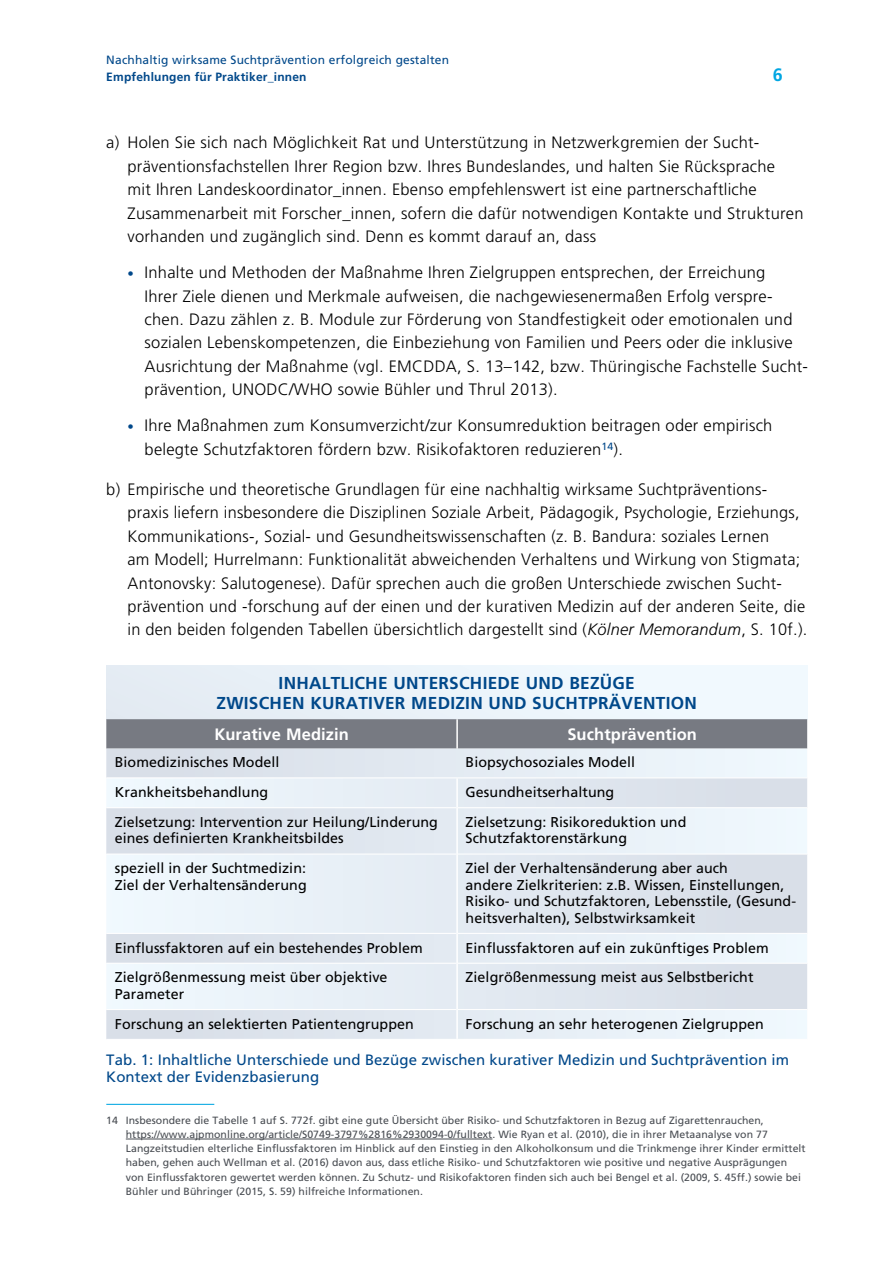
<style>
.page{position:relative;width:893px;height:1263px;background:#fff}
.page>*{position:absolute;margin:0;border:0;box-sizing:border-box;transform-origin:0 0}
.t1{font:700 18px "Frutiger LT Std";color:#00a6e2}
.Kat_Tab_Kopf1{font:700 17.25px "Frutiger LT Std";letter-spacing:.015em;color:#00488a}
.Kat_Fließtext11_5_5m{font:300 16.5px/23.4px "Frutiger LT Std";letter-spacing:.015em;color:#000}
.Kat_Tab_Kopf2{font:700 16.5px "Frutiger LT Std";letter-spacing:.005em;color:#fff}
.Kat_Tab_Bezeichn{font:15px/17.2px "Frutiger LT Std";letter-spacing:.005em;color:#00488a}
.Kat_Tab_Text{font:14.25px/16.5px "Frutiger LT Std";letter-spacing:.005em;color:#000}
.t2{font:12px "Frutiger LT Std";letter-spacing:.015em;color:#00488a}
.t3{font:700 12px "Frutiger LT Std";letter-spacing:.015em;color:#00488a}
.Kat_Fußnote_Text{font:10.5px/14.2px "Frutiger LT Std";letter-spacing:.005em;color:#484c52}
.s1{font-stretch:condensed;font-size:12.75px;color:#00488a}
.s2{font-style:italic}
</style>
<div class="page">
<hr style="left:106px;top:1104px;width:108px;height:1px;background:#00a6e2">
<hr style="left:126px;top:1139px;width:366px;height:1px;background:#484c52">
<div style="left:106px;top:665px;width:701px;height:54px;background:#ecf4fa"></div>
<div style="left:106px;top:719px;width:701px;height:30px;background:#777a82"></div>
<svg style="left:106px;top:749px;width:701px;height:290px;background:#e3eaf2"></svg>
<svg style="left:106px;top:778px;width:701px;height:29px;background:#e3ebf2"></svg>
<svg style="left:106px;top:854px;width:701px;height:79px;background:#e3ebf2"></svg>
<svg style="left:106px;top:964px;width:701px;height:45px;background:#e3eaf2"></svg>
<hr style="left:106px;top:777px;width:351px;height:1px;background:#fff">
<hr style="left:106px;top:807px;width:350px;height:1px;background:#fff">
<hr style="left:458px;top:807px;width:349px;height:1px;background:#fff">
<hr style="left:106px;top:853px;width:350px;height:1px;background:#fff">
<hr style="left:458px;top:853px;width:349px;height:1px;background:#fff">
<hr style="left:106px;top:933px;width:350px;height:1px;background:#fff">
<hr style="left:458px;top:933px;width:349px;height:1px;background:#fff">
<hr style="left:106px;top:963px;width:350px;height:1px;background:#fff">
<hr style="left:458px;top:963px;width:349px;height:1px;background:#fff">
<hr style="left:106px;top:1009px;width:350px;height:1px;background:#fff">
<hr style="left:458px;top:1009px;width:349px;height:1px;background:#fff">
<hr style="left:456px;top:778px;width:2px;height:30px;background:#fff">
<hr style="left:456px;top:808px;width:2px;height:46px;background:#fff">
<hr style="left:456px;top:854px;width:2px;height:79px;background:#fff">
<hr style="left:456px;top:933px;width:2px;height:30px;background:#fff">
<hr style="left:456px;top:963px;width:2px;height:46px;background:#fff">
<hr style="left:456px;top:1009px;width:2px;height:30px;background:#fff">
<hr style="left:456px;top:719px;width:2px;height:30px;background:#fff">
<hr style="left:457px;top:777px;width:350px;height:1px;background:#fff">
<p class="t2" style="left:106px;top:53px;width:344px">Nachhaltig wirksame Suchtprävention erfolgreich gestalten</p>
<p class="t3" style="left:106px;top:69px;width:202px">Empfehlungen für Praktiker_innen</p>
<p class="t1" style="left:773px;top:64px;width:12px">6</p>
<p class="Kat_Fließtext11_5_5m" style="left:128px;top:131px;width:677px;text-indent:-21px">a) Holen Sie sich nach Möglichkeit Rat und Unterstützung in Netzwerkgremien der Sucht&shy;präventionsfachstellen Ihrer Region bzw. Ihres Bundeslandes, und halten Sie Rücksprache<br>mit Ihren Landeskoordinator_innen. Ebenso empfehlenswert ist eine partnerschaftliche Zusammenarbeit mit Forscher_innen, sofern die dafür notwendigen Kontakte und Strukturen vorhanden und zugänglich sind. Denn es kommt darauf an, dass</p>
<p class="Kat_Fließtext11_5_5m" style="left:145px;top:261px;width:665px;text-indent:-17px"><span class="s1">•</span> Inhalte und Methoden der Maßnahme Ihren Zielgruppen entsprechen, der Erreichung<br>Ihrer Ziele dienen und Merkmale aufweisen, die nachgewiesenermaßen Erfolg verspre&shy;chen. Dazu zählen z. B. Module zur Förderung von Standfestigkeit oder emotionalen und sozialen Lebenskompetenzen, die Einbeziehung von Familien und Peers oder die inklusive Ausrichtung der Maßnahme (vgl. EMCDDA, S. 13–142, bzw. Thüringische Fachstelle Sucht&shy;prävention, UNODC/WHO sowie Bühler und Thrul 2013).</p>
<p class="Kat_Fließtext11_5_5m" style="left:145px;top:414px;width:629px;text-indent:-17px"><span class="s1">•</span> Ihre Maßnahmen zum Konsumverzicht/zur Konsumreduktion beitragen oder empirisch belegte Schutzfaktoren fördern bzw. Risikofaktoren reduzieren<sup>14</sup>).</p>
<p class="Kat_Fließtext11_5_5m" style="left:128px;top:478px;width:681px;text-indent:-21px">b) Empirische und theoretische Grundlagen für eine nachhaltig wirksame Suchtpräventions&shy;praxis liefern insbesondere die Disziplinen Soziale Arbeit, Pädagogik, Psychologie, Erziehungs, Kommunikations-, Sozial- und Gesundheitswissenschaften (z. B. Bandura: soziales Lernen<br>am Modell; Hurrelmann: Funktionalität abweichenden Verhaltens und Wirkung von Stigmata; Antonovsky: Salutogenese). Dafür sprechen auch die großen Unterschiede zwischen Sucht&shy;prävention und -forschung auf der einen und der kurativen Medizin auf der anderen Seite, die in den beiden folgenden Tabellen übersichtlich dargestellt sind (<span class="s2">Kölner Memorandum</span>, S. 10f.).</p>
<p class="Kat_Tab_Kopf1" style="left:279px;top:673px;width:358px">INHALTLICHE UNTERSCHIEDE UND BEZÜGE</p>
<p class="Kat_Tab_Kopf1" style="left:217px;top:692px;width:482px">ZWISCHEN KURATIVER MEDIZIN UND SUCHTPRÄVENTION</p>
<p class="Kat_Tab_Kopf2" style="left:214px;top:725px;width:136px">Kurative Medizin</p>
<p class="Kat_Tab_Kopf2" style="left:567px;top:725px;width:131px">Suchtprävention</p>
<p class="Kat_Tab_Text" style="left:115px;top:754px;width:166px">Biomedizinisches Modell</p>
<p class="Kat_Tab_Text" style="left:466px;top:754px;width:171px">Biopsychosoziales Modell</p>
<p class="Kat_Tab_Text" style="left:115px;top:784px;width:155px">Krankheitsbehandlung</p>
<p class="Kat_Tab_Text" style="left:466px;top:784px;width:150px">Gesundheitserhaltung</p>
<p class="Kat_Tab_Text" style="left:115px;top:814px;width:325px">Zielsetzung: Intervention zur Heilung/Linderung eines definierten Krankheitsbildes</p>
<p class="Kat_Tab_Text" style="left:466px;top:814px;width:222px">Zielsetzung: Risikoreduktion und<br>Schutzfaktorenstärkung</p>
<p class="Kat_Tab_Text" style="left:115px;top:860px;width:193px">speziell in der Suchtmedizin:<br>Ziel der Verhaltensänderung</p>
<p class="Kat_Tab_Text" style="left:466px;top:860px;width:332px">Ziel der Verhaltensänderung aber auch<br>andere Zielkriterien: z.B. Wissen, Einstellungen, Risiko- und Schutzfaktoren, Lebensstile, (Gesund&shy;heitsverhalten), Selbstwirksamkeit</p>
<p class="Kat_Tab_Text" style="left:115px;top:939px;width:309px">Einflussfaktoren auf ein bestehendes Problem</p>
<p class="Kat_Tab_Text" style="left:466px;top:939px;width:305px">Einflussfaktoren auf ein zukünftiges Problem</p>
<p class="Kat_Tab_Text" style="left:115px;top:969px;width:274px">Zielgrößenmessung meist über objektive<br>Parameter</p>
<p class="Kat_Tab_Text" style="left:466px;top:969px;width:289px">Zielgrößenmessung meist aus Selbstbericht</p>
<p class="Kat_Tab_Text" style="left:115px;top:1015px;width:301px">Forschung an selektierten Patientengruppen</p>
<p class="Kat_Tab_Text" style="left:466px;top:1015px;width:300px">Forschung an sehr heterogenen Zielgruppen</p>
<p class="Kat_Tab_Bezeichn" style="left:106px;top:1051px;width:684px">Tab. 1: Inhaltliche Unterschiede und Bezüge zwischen kurativer Medizin und Suchtprävention im<br>Kontext der Evidenzbasierung</p>
<p class="Kat_Fußnote_Text" style="left:126px;top:1113px;width:681px;text-indent:-20px">14 Insbesondere die Tabelle 1 auf S. 772f. gibt eine gute Übersicht über Risiko- und Schutzfaktoren in Bezug auf Zigarettenrauchen, https://www.ajpmonline.org/article/S0749-3797%2816%2930094-0/fulltext. Wie Ryan et al. (2010), die in ihrer Metaanalyse von 77<br>Langzeitstudien elterliche Einflussfaktoren im Hinblick auf den Einstieg in den Alkoholkonsum und die Trinkmenge ihrer Kinder ermittelt haben, gehen auch Wellman et al. (2016) davon aus, dass etliche Risiko- und Schutzfaktoren wie positive und negative Ausprägungen von Einflussfaktoren gewertet werden können. Zu Schutz- und Risikofaktoren finden sich auch bei Bengel et al. (2009, S. 45ff.) sowie bei Bühler und Bühringer (2015, S. 59) hilfreiche Informationen.</p>
</div>
